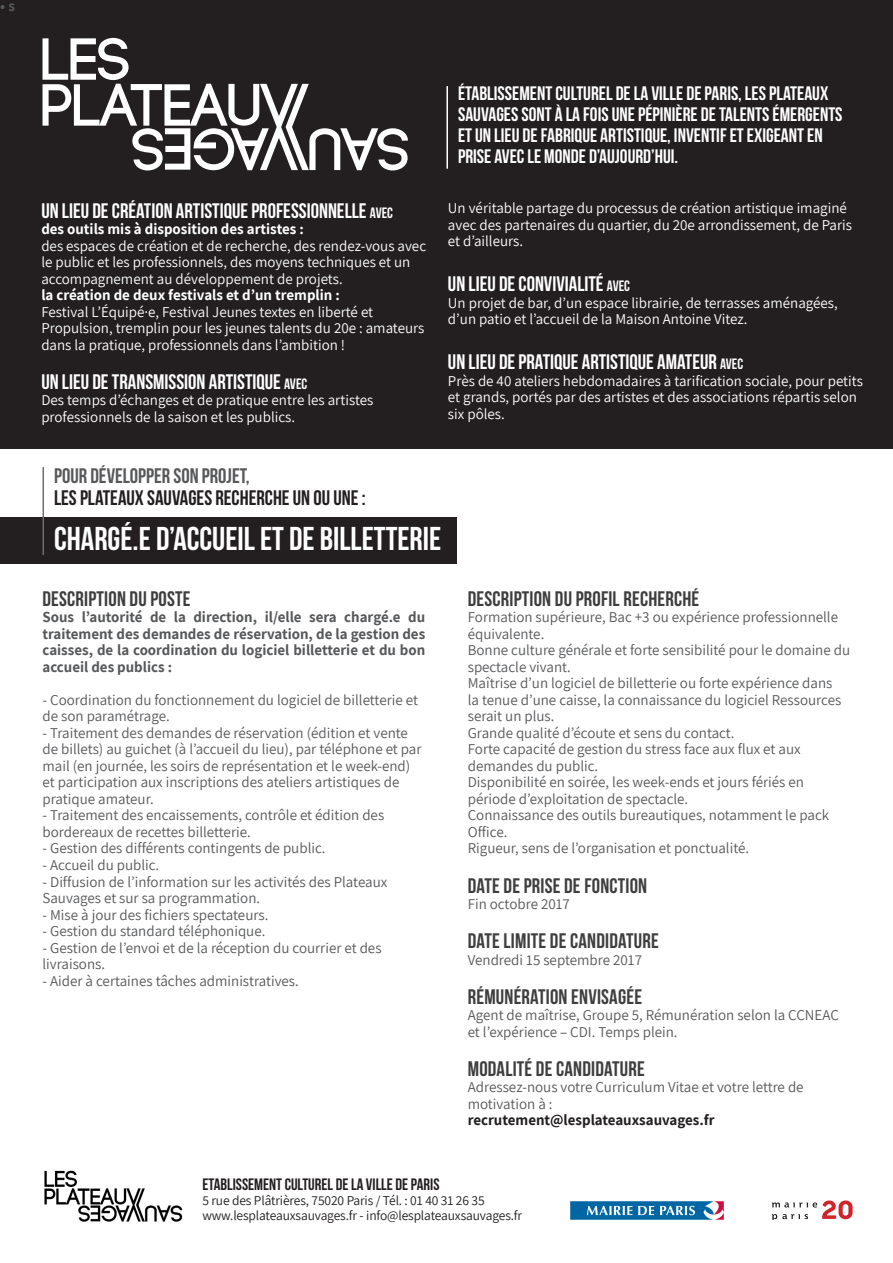
<style>
.page{position:relative;width:893px;height:1263px;background:#fff}
.page>*{position:absolute;margin:0;border:0;box-sizing:border-box;transform-origin:0 0}
.t1{font:33px "Bebas Neue";color:#fff}
.t2{font:21px "Bebas Neue";color:#fff}
.t3{font:21px "Bebas Neue";letter-spacing:.01em;color:#3e3e3f}
.t4{font:21px "Bebas Neue";color:#231f20}
.t5{font:21px "Bebas Neue";color:#57585a}
.paragraphe_txt{font:19.5px/21px "Bebas Neue";color:#fff}
.t6{font:16.5px "Bebas Neue";color:#231f20}
.paragraphe_txt-2{font:15px/16.5px "Assistant";color:#57585a}
.t7{font:15px/16.5px "Assistant";color:#fff}
.paragraphe_txt-3{font:700 15px/16.5px "Assistant";color:#57585a;text-align:justify}
.t8{font:700 15px "Assistant";color:#fff}
.paragraphe_txt-4{font:700 15px "Assistant";color:#231f20}
.t9{font:13.5px "Assistant";letter-spacing:-.01em;color:#231f20}
.s1{font-size:15px}
</style>
<div class="page">
<div style="left:0;top:0;width:893px;height:449px;background:#231f20"></div>
<div style="left:0;top:517px;width:456px;height:46px;background:#231f20"></div>
<hr style="left:446px;top:86px;width:2px;height:83px;background:#fff">
<hr style="left:43px;top:467px;width:1px;height:88px;background:#6c6d70">
<img style="left:44px;top:1170px;width:139px;height:52px">
<svg style="left:43px;top:38px;width:365px;height:132px"></svg>
<img style="left:570px;top:1201px;width:154px;height:19px">
<svg style="left:772px;top:1200px;width:81px;height:19px"></svg>
<p class="paragraphe_txt-3" style="left:0;top:-3px;width:17px">• s</p>
<p class="t2" style="left:41px;top:199px;width:353px">UN LIEU DE CRÉATION ARTISTIQUE PROFESSIONNELLE <span class="s1">AVEC</span></p>
<p class="t8" style="left:41px;top:219px;width:264px">des outils mis à disposition des artistes :</p>
<p class="t7" style="left:41px;top:237px;width:386px">des espaces de création et de recherche, des rendez-vous avec le public et les professionnels, des moyens techniques et un accompagnement au développement de projets.</p>
<p class="t8" style="left:41px;top:285px;width:300px">la création de deux festivals et d’un tremplin :</p>
<p class="t7" style="left:41px;top:303px;width:385px">Festival L’Équipé·e, Festival Jeunes textes en liberté et<br>Propulsion, tremplin pour les jeunes talents du 20e : amateurs dans la pratique, professionnels dans l’ambition !</p>
<p class="t2" style="left:41px;top:370px;width:267px">UN LIEU DE TRANSMISSION ARTISTIQUE <span class="s1">AVEC</span></p>
<p class="t7" style="left:41px;top:391px;width:334px">Des temps d’échanges et de pratique entre les artistes professionnels de la saison et les publics.</p>
<p class="paragraphe_txt" style="left:458px;top:82px;width:386px">ÉTABLISSEMENT CULTUREL DE LA VILLE DE PARIS, LES PLATEAUX SAUVAGES SONT À LA FOIS UNE PÉPINIÈRE DE TALENTS ÉMERGENTS ET UN LIEU DE FABRIQUE ARTISTIQUE, INVENTIF ET EXIGEANT EN PRISE AVEC LE MONDE D’AUJOURD’HUI.</p>
<p class="t7" style="left:448px;top:199px;width:406px">Un véritable partage du processus de création artistique imaginé avec des partenaires du quartier, du 20e arrondissement, de Paris et d’ailleurs.</p>
<p class="t2" style="left:448px;top:272px;width:184px">UN LIEU DE CONVIVIALITÉ <span class="s1">AVEC</span></p>
<p class="t7" style="left:448px;top:294px;width:391px">Un projet de bar, d’un espace librairie, de terrasses aménagées, d’un patio et l’accueil de la Maison Antoine Vitez.</p>
<p class="t2" style="left:448px;top:350px;width:297px">UN LIEU DE PRATIQUE ARTISTIQUE AMATEUR <span class="s1">AVEC</span></p>
<p class="t7" style="left:448px;top:372px;width:416px">Près de 40 ateliers hebdomadaires à tarification sociale, pour petits et grands, portés par des artistes et des associations répartis selon six pôles.</p>
<p class="t5" style="left:54px;top:464px;width:197px">POUR DÉVELOPPER SON PROJET,</p>
<p class="t4" style="left:54px;top:486px;width:313px">LES PLATEAUX SAUVAGES RECHERCHE UN OU UNE :</p>
<p class="t1" style="left:54px;top:521px;width:389px">CHARGÉ.E D’ACCUEIL ET DE BILLETTERIE</p>
<p class="t3" style="left:43px;top:587px;width:150px">DESCRIPTION DU POSTE</p>
<p class="paragraphe_txt-3" style="left:43px;top:609px;width:384px">Sous l’autorité de la direction, il/elle sera chargé.e du traitement des demandes de réservation, de la gestion des caisses, de la coordination du logiciel billetterie et du bon accueil des publics :</p>
<p class="paragraphe_txt-2" style="left:43px;top:691px;width:377px">- Coordination du fonctionnement du logiciel de billetterie et de son paramétrage.</p>
<p class="paragraphe_txt-2" style="left:43px;top:724px;width:381px">- Traitement des demandes de réservation (édition et vente de billets) au guichet (à l’accueil du lieu), par téléphone et par mail (en journée, les soirs de représentation et le week-end) et participation aux inscriptions des ateliers artistiques de pratique amateur.</p>
<p class="paragraphe_txt-2" style="left:43px;top:806px;width:343px">- Traitement des encaissements, contrôle et édition des bordereaux de recettes billetterie.</p>
<p class="paragraphe_txt-2" style="left:43px;top:839px;width:284px">- Gestion des différents contingents de public.</p>
<p class="paragraphe_txt-2" style="left:43px;top:856px;width:118px">- Accueil du public.</p>
<p class="paragraphe_txt-2" style="left:43px;top:872px;width:346px">- Diffusion de l’information sur les activités des Plateaux<br>Sauvages et sur sa programmation.</p>
<p class="paragraphe_txt-2" style="left:43px;top:905px;width:227px">- Mise à jour des fichiers spectateurs.</p>
<p class="paragraphe_txt-2" style="left:43px;top:922px;width:224px">- Gestion du standard téléphonique.</p>
<p class="paragraphe_txt-2" style="left:43px;top:938px;width:341px">- Gestion de l’envoi et de la réception du courrier et des livraisons.</p>
<p class="paragraphe_txt-2" style="left:43px;top:971px;width:258px">- Aider à certaines tâches administratives.</p>
<p class="t3" style="left:468px;top:587px;width:233px">DESCRIPTION DU PROFIL RECHERCHÉ</p>
<p class="paragraphe_txt-2" style="left:468px;top:608px;width:372px">Formation supérieure, Bac +3 ou expérience professionnelle équivalente.</p>
<p class="paragraphe_txt-2" style="left:468px;top:641px;width:384px">Bonne culture générale et forte sensibilité pour le domaine du spectacle vivant.</p>
<p class="paragraphe_txt-2" style="left:468px;top:674px;width:375px">Maîtrise d’un logiciel de billetterie ou forte expérience dans la tenue d’une caisse, la connaissance du logiciel Ressources serait un plus.</p>
<p class="paragraphe_txt-2" style="left:468px;top:724px;width:268px">Grande qualité d’écoute et sens du contact.</p>
<p class="paragraphe_txt-2" style="left:468px;top:740px;width:334px">Forte capacité de gestion du stress face aux flux et aux demandes du public.</p>
<p class="paragraphe_txt-2" style="left:468px;top:773px;width:338px">Disponibilité en soirée, les week-ends et jours fériés en période d’exploitation de spectacle.</p>
<p class="paragraphe_txt-2" style="left:468px;top:806px;width:363px">Connaissance des outils bureautiques, notamment le pack<br>Office.</p>
<p class="paragraphe_txt-2" style="left:468px;top:839px;width:283px">Rigueur, sens de l’organisation et ponctualité.</p>
<p class="t3" style="left:468px;top:874px;width:181px">DATE DE PRISE DE FONCTION</p>
<p class="paragraphe_txt-2" style="left:468px;top:895px;width:104px">Fin octobre 2017</p>
<p class="t3" style="left:468px;top:929px;width:192px">DATE LIMITE DE CANDIDATURE</p>
<p class="paragraphe_txt-2" style="left:468px;top:950px;width:176px">Vendredi 15 septembre 2017</p>
<p class="t3" style="left:468px;top:985px;width:176px">RÉMUNÉRATION ENVISAGÉE</p>
<p class="paragraphe_txt-2" style="left:468px;top:1006px;width:373px">Agent de maîtrise, Groupe 5, Rémunération selon la CCNEAC</p>
<p class="paragraphe_txt-2" style="left:468px;top:1022px;width:211px">et l’expérience – CDI. Temps plein.</p>
<p class="t3" style="left:468px;top:1057px;width:178px">MODALITÉ DE CANDIDATURE</p>
<p class="paragraphe_txt-2" style="left:468px;top:1078px;width:337px">Adressez-nous votre Curriculum Vitae et votre lettre de motivation à :</p>
<p class="paragraphe_txt-4" style="left:468px;top:1110px;width:248px">recrutement@lesplateauxsauvages.fr</p>
<p class="t6" style="left:202px;top:1175px;width:239px">ETABLISSEMENT CULTUREL DE LA VILLE DE PARIS</p>
<p class="t9" style="left:202px;top:1191px;width:284px">5 rue des Plâtrières, 75020 Paris / Tél. : 01 40 31 26 35</p>
<p class="t9" style="left:202px;top:1206px;width:321px">www.lesplateauxsauvages.fr - info@lesplateauxsauvages.fr</p>
</div>
